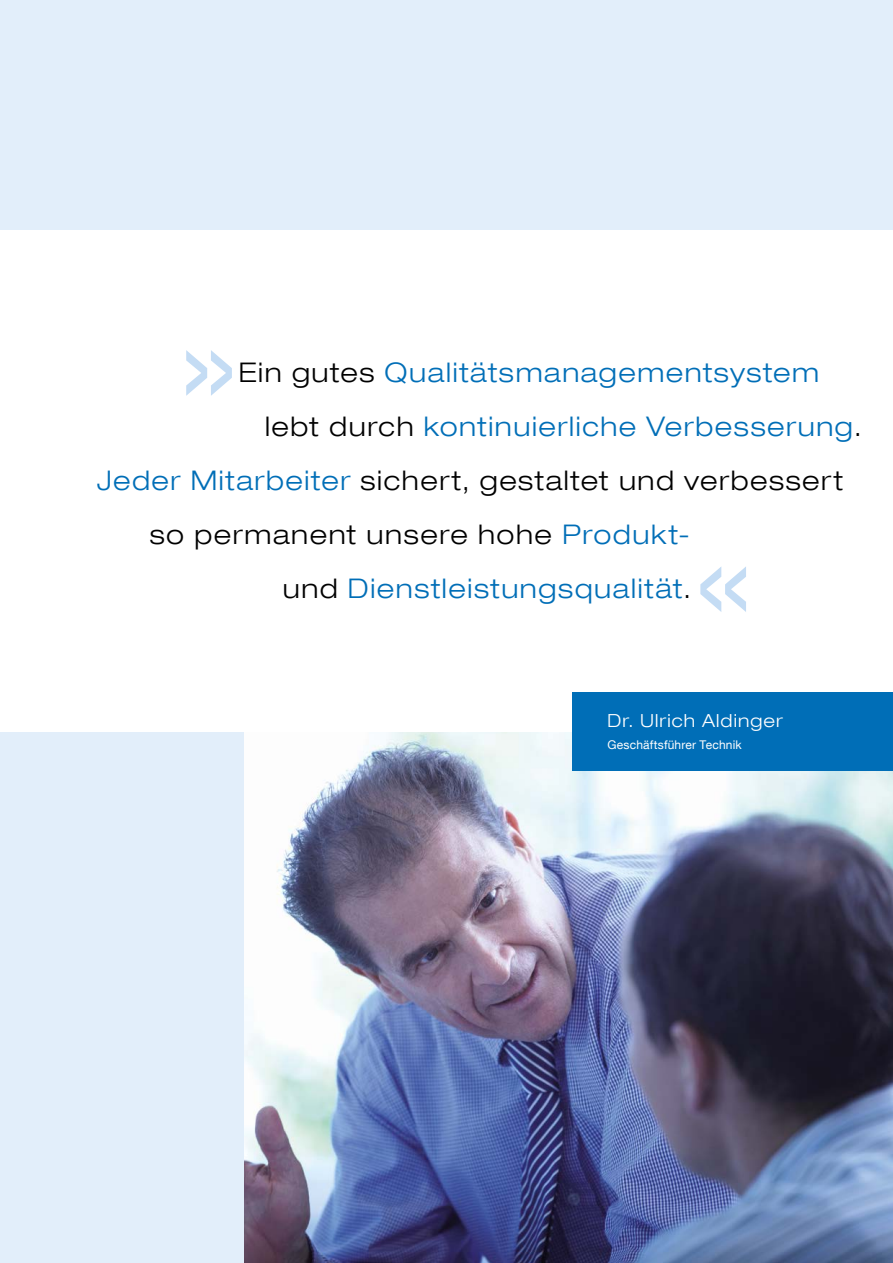
<style>
.page{position:relative;width:893px;height:1263px;background:#e2eefa}
.page>*{position:absolute;margin:0;border:0;box-sizing:border-box;transform-origin:0 0}
.t1{font:300 expanded 133.5px "Helvetica Neue LT Com";color:#c4dcf4}
.t2{font:300 expanded 27px "Helvetica Neue LT Com";letter-spacing:.055em;color:#006eb7}
.t3{font:300 expanded 27px "Helvetica Neue LT Com";letter-spacing:.055em;color:#000}
.t4{font:300 expanded 18px "Helvetica Neue LT Com";letter-spacing:.06em;color:#fff}
.t5{font:12px "Helvetica Neue LT Com";letter-spacing:.015em;color:#fff}
.s1{color:#000}
.s2{color:#006eb7}
</style>
<div class="page">
<img style="left:244px;top:731px;width:649px;height:532px">
<div style="left:0;top:230px;width:893px;height:501px;background:#fff"></div>
<div style="left:573px;top:692px;width:320px;height:79px;background:#006eb7"></div>
<h1 class="t1" style="left:175px;top:280px;width:68px">»</h1>
<p class="t2" style="left:238px;top:356px;width:582px"><span class="s1">Ein gutes</span> Qualitätsmanagementsystem</p>
<p class="t2" style="left:265px;top:410px;width:598px"><span class="s1">lebt durch</span> kontinuierliche Verbesserung<span class="s1">.</span></p>
<p class="t3" style="left:97px;top:464px;width:748px"><span class="s2">Jeder Mitarbeiter</span> sichert, gestaltet und verbessert</p>
<p class="t3" style="left:150px;top:518px;width:542px">so permanent unsere hohe <span class="s2">Produkt-</span></p>
<p class="t2" style="left:283px;top:572px;width:410px"><span class="s1">und</span> Dienstleistungsqualität<span class="s1">.</span></p>
<h1 class="t1" style="left:691px;top:496px;width:68px">«</h1>
<p class="t4" style="left:607px;top:709px;width:177px">Dr. Ulrich Aldinger</p>
<p class="t5" style="left:607px;top:737px;width:136px">Geschäftsführer Technik</p>
</div>
